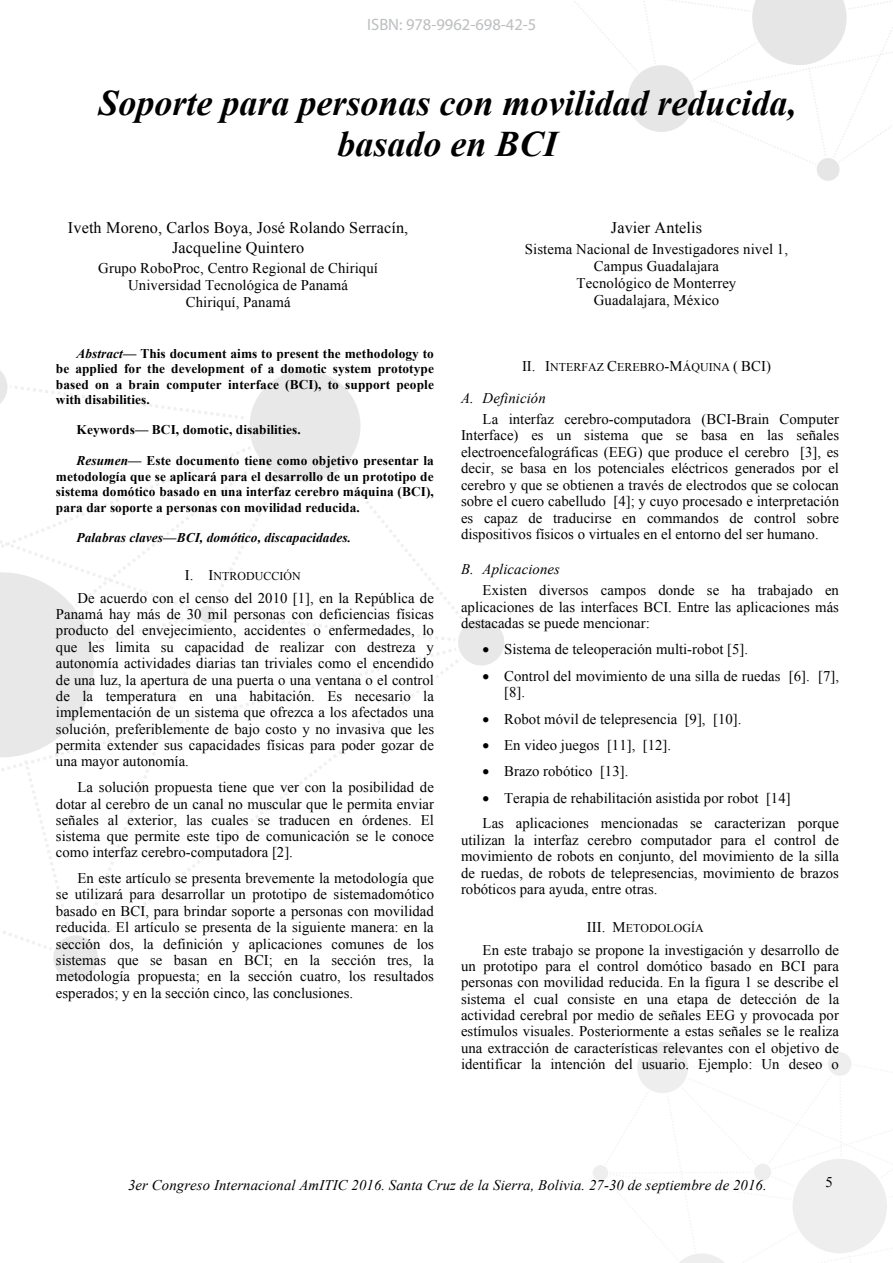
<style>
.page{position:relative;width:893px;height:1263px;background:#fff}
.page>*{position:absolute;margin:0;border:0;box-sizing:border-box;transform-origin:0 0}
.t1{font:italic 700 36px/41.4px "Times New Roman";color:#000;text-align:center}
.t2{font:16.5px "Myriad Pro";color:#bcbec0}
.t3{font:16.2px/19.5px "Times New Roman";letter-spacing:.01em;color:#000;text-align:center}
.t4{font:14.7px/16.4px "Times New Roman";letter-spacing:.005em;color:#000;text-align:justify}
.t5{font:italic 14.7px "Times New Roman";letter-spacing:.01em;color:#000}
.t6{font:700 13.35px/15.5px "Times New Roman";letter-spacing:.005em;color:#000;text-align:justify}
.t7{font:italic 700 13.35px "Times New Roman";letter-spacing:.005em;color:#000}
.t8{font:11.85px "Times New Roman";letter-spacing:.005em;color:#000}
.s1{font-style:italic}
.s2{font-size:14.7px}
</style>
<div class="page">
<svg style="left:575px;top:0;width:318px;height:181px"></svg>
<svg style="left:593px;top:1042px;width:300px;height:221px"></svg>
<svg style="left:0;top:370px;width:504px;height:610px"></svg>
<p class="t2" style="left:367px;top:14px;width:171px">ISBN: 978-9962-698-42-5</p>
<h1 class="t1" style="left:98px;top:82px;width:700px">Soporte para personas con movilidad reducida, basado en BCI</h1>
<p class="t3" style="left:68px;top:218px;width:342px">Iveth Moreno, Carlos Boya, José Rolando Serracín,<br>Jacqueline Quintero</p>
<p class="t4" style="left:98px;top:259px;width:281px;line-height:17.1px;text-align:center">Grupo RoboProc, Centro Regional de Chiriquí<br>Universidad Tecnológica de Panamá<br>Chiriquí, Panamá</p>
<p class="t6" style="left:56px;top:345px;width:379px;text-indent:21px"><span class="s1">Abstract</span>— This document aims to present the methodology to be applied for the development of a domotic system prototype based on a brain computer interface (BCI), to support people with disabilities.</p>
<p class="t6" style="left:77px;top:422px;width:226px">Keywords— BCI, domotic, disabilities.</p>
<p class="t6" style="left:56px;top:453px;width:379px;text-indent:21px"><span class="s1">Resumen</span>— Este documento tiene como objetivo presentar la metodología que se aplicará para el desarrollo de un prototipo de sistema domótico basado en una interfaz cerebro máquina (BCI), para dar soporte a personas con movilidad reducida.</p>
<p class="t7" style="left:77px;top:530px;width:276px">Palabras claves—BCI, domótico, discapacidades.</p>
<p class="t8" style="left:185px;top:569px;width:117px"><span class="s2">I. I</span>NTRODUCCIÓN</p>
<p class="t4" style="left:56px;top:589px;width:380px;text-indent:22px">De acuerdo con el censo del 2010 [1], en la República de Panamá hay más de 30 mil personas con deficiencias físicas producto del envejecimiento, accidentes o enfermedades, lo que les limita su capacidad de realizar con destreza y autonomía actividades diarias tan triviales como el encendido de una luz, la apertura de una puerta o una ventana o el control de la temperatura en una habitación. Es necesario la implementación de un sistema que ofrezca a los afectados una solución, preferiblemente de bajo costo y no invasiva que les permita extender sus capacidades físicas para poder gozar de una mayor autonomía.</p>
<p class="t4" style="left:56px;top:779px;width:380px;text-indent:22px">La solución propuesta tiene que ver con la posibilidad de dotar al cerebro de un canal no muscular que le permita enviar señales al exterior, las cuales se traducen en órdenes. El sistema que permite este tipo de comunicación se le conoce como interfaz cerebro-computadora [2].</p>
<p class="t4" style="left:56px;top:870px;width:380px;text-indent:22px">En este artículo se presenta brevemente la metodología que se utilizará para desarrollar un prototipo de sistemadomótico basado en BCI, para brindar soporte a personas con movilidad reducida. El artículo se presenta de la siguiente manera: en la sección dos, la definición y aplicaciones comunes de los sistemas que se basan en BCI; en la sección tres, la metodología propuesta; en la sección cuatro, los resultados esperados; y en la sección cinco, las conclusiones.</p>
<p class="t3" style="left:611px;top:218px;width:93px">Javier Antelis</p>
<p class="t4" style="left:525px;top:240px;width:265px;line-height:17.2px;text-align:center">Sistema Nacional de Investigadores nivel 1,<br>Campus Guadalajara<br>Tecnológico de Monterrey<br>Guadalajara, México</p>
<p class="t8" style="left:522px;top:360px;width:251px"><span class="s2">II. I</span>NTERFAZ <span class="s2">C</span>EREBRO<span class="s2">-M</span>ÁQUINA <span class="s2">( BCI)</span></p>
<p class="t5" style="left:461px;top:390px;width:86px">A. Definición</p>
<p class="t4" style="left:461px;top:411px;width:380px;text-indent:22px">La interfaz cerebro-computadora (BCI-Brain Computer Interface) es un sistema que se basa en las señales electroencefalográficas (EEG) que produce el cerebro [3], es decir, se basa en los potenciales eléctricos generados por el cerebro y que se obtienen a través de electrodos que se colocan sobre el cuero cabelludo [4]; y cuyo procesado e interpretación es capaz de traducirse en commandos de control sobre dispositivos físicos o virtuales en el entorno del ser humano.</p>
<p class="t5" style="left:461px;top:561px;width:100px">B. Aplicaciones</p>
<p class="t4" style="left:461px;top:582px;width:379px;text-indent:22px">Existen diversos campos donde se ha trabajado en aplicaciones de las interfaces BCI. Entre las aplicaciones más destacadas se puede mencionar:</p>
<p class="t4" style="left:483px;top:641px;width:267px">• Sistema de teleoperación multi-robot [5].</p>
<p class="t4" style="left:504px;top:667px;width:336px;text-indent:-22px">• Control del movimiento de una silla de ruedas [6]. [7], [8].</p>
<p class="t4" style="left:483px;top:710px;width:260px">• Robot móvil de telepresencia [9], [10].</p>
<p class="t4" style="left:483px;top:737px;width:190px">• En video juegos [11], [12].</p>
<p class="t4" style="left:483px;top:763px;width:147px">• Brazo robótico [13].</p>
<p class="t4" style="left:483px;top:785px;width:358px;line-height:25.2px">• Terapia de rehabilitación asistida por robot [14]<br>Las aplicaciones mencionadas se caracterizan porque</p>
<p class="t4" style="left:461px;top:832px;width:379px">utilizan la interfaz cerebro computador para el control de movimiento de robots en conjunto, del movimiento de la silla de ruedas, de robots de telepresencias, movimiento de brazos robóticos para ayuda, entre otras.</p>
<p class="t8" style="left:587px;top:921px;width:118px"><span class="s2">III. M</span>ETODOLOGÍA</p>
<p class="t4" style="left:461px;top:941px;width:380px;text-indent:22px">En este trabajo se propone la investigación y desarrollo de un prototipo para el control domótico basado en BCI para personas con movilidad reducida. En la figura 1 se describe el sistema el cual consiste en una etapa de detección de la actividad cerebral por medio de señales EEG y provocada por estímulos visuales. Posteriormente a estas señales se le realiza una extracción de características relevantes con el objetivo de identificar la intención del usuario. Ejemplo: Un deseo o</p>
<p class="t5" style="left:128px;top:1177px;width:640px">3er Congreso Internacional AmITIC 2016. Santa Cruz de la Sierra, Bolivia. 27-30 de septiembre de 2016.</p>
<p class="t4" style="left:825px;top:1174px;width:9px">5</p>
</div>
